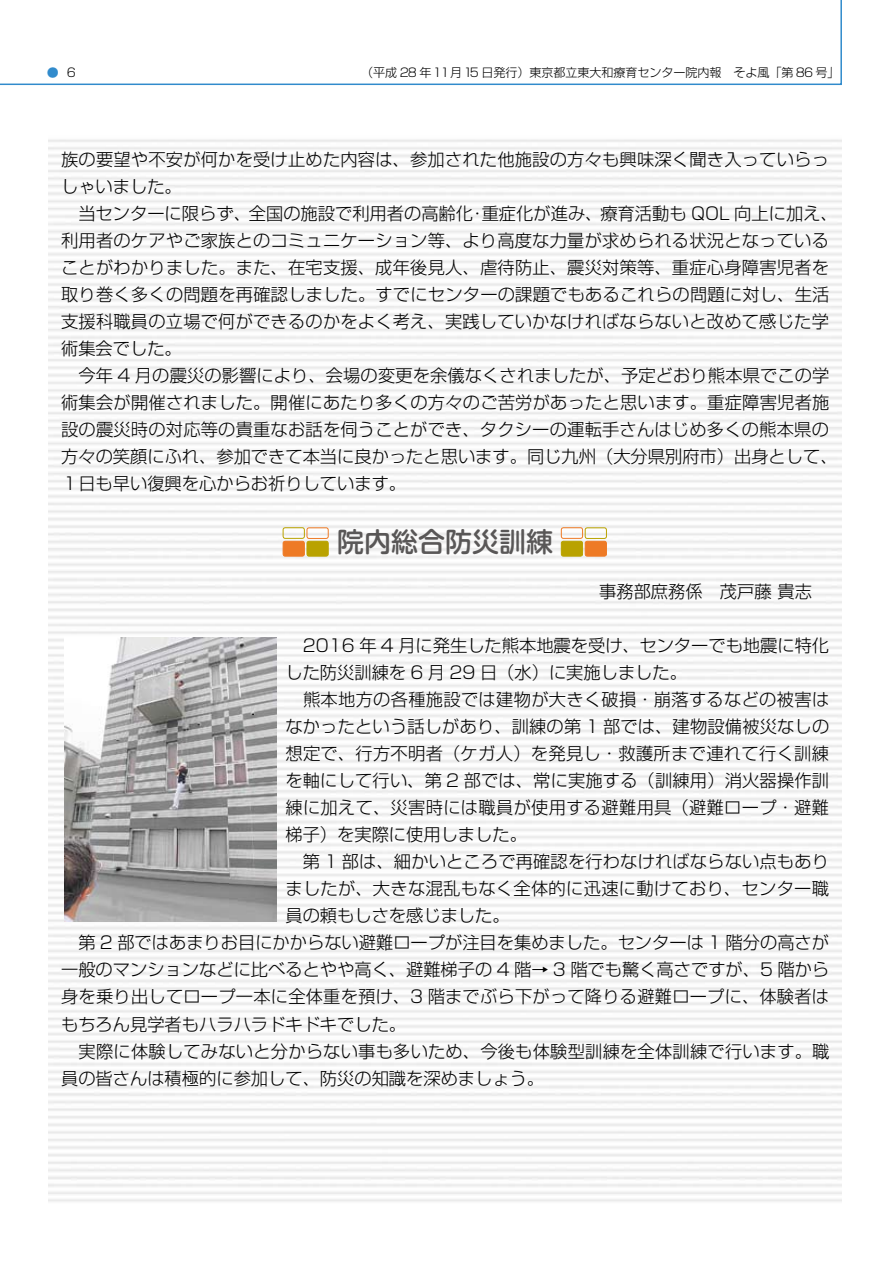
<style>
.page{position:relative;width:893px;height:1263px;background:#fff}
.page>*{position:absolute;margin:0;border:0;box-sizing:border-box;transform-origin:0 0}
.t1{font:500 27px "Shin M Go";color:#595757}
.t2{font:300 17.25px/27px "Shin Go";letter-spacing:.01em;color:#000}
.t3{font:300 12px "Shin Go";color:#000}
.t4{font:300 12px "Shin Go";color:#318bcc}
</style>
<div class="page">
<svg style="left:0;top:0;width:842px;height:85px"></svg>
<img style="left:48px;top:139px;width:794px;height:1063px">
<img style="left:64px;top:638px;width:213px;height:283px">
<div style="left:283px;top:541px;width:21px;height:15px;background:#ee7a25;border-radius:2px"></div>
<div style="left:283px;top:541px;width:22px;height:15px;border:1px solid #ee7a25;border-radius:2px"></div>
<div style="left:283px;top:527px;width:22px;height:12px;border:1px solid #b9a200;border-radius:2px"></div>
<div style="left:307px;top:541px;width:21px;height:15px;background:#b9a200;border-radius:2px"></div>
<div style="left:307px;top:541px;width:22px;height:15px;border:1px solid #b9a200;border-radius:2px"></div>
<div style="left:307px;top:527px;width:22px;height:12px;border:1px solid #ee7a25;border-radius:2px"></div>
<div style="left:561px;top:541px;width:22px;height:15px;background:#b9a200;border-radius:2px"></div>
<div style="left:561px;top:541px;width:22px;height:15px;border:1px solid #b9a200;border-radius:2px"></div>
<div style="left:561px;top:527px;width:22px;height:12px;border:1px solid #ee7a25;border-radius:2px"></div>
<div style="left:585px;top:541px;width:21px;height:15px;background:#ee7a25;border-radius:2px"></div>
<div style="left:585px;top:541px;width:22px;height:15px;border:1px solid #ee7a25;border-radius:2px"></div>
<div style="left:585px;top:527px;width:22px;height:12px;border:1px solid #b9a200;border-radius:2px"></div>
<p class="t4" style="left:47px;top:65px;width:14px">●</p>
<p class="t3" style="left:361px;top:65px;width:480px">（平成 28 年11月15 日発行）東京都立東大和療育センター院内報　そよ風「第 86 号」</p>
<p class="t2" style="left:61px;top:146px;width:778px">族の要望や不安が何かを受け止めた内容は、参加された他施設の方々も興味深く聞き入っていらっしゃいました。<br>　当センターに限らず、全国の施設で利用者の高齢化・重症化が進み、療育活動も QOL 向上に加え、利用者のケアやご家族とのコミュニケーション等、より高度な力量が求められる状況となっていることがわかりました。また、在宅支援、成年後見人、虐待防止、震災対策等、重症心身障害児者を取り巻く多くの問題を再確認しました。すでにセンターの課題でもあるこれらの問題に対し、生活支援科職員の立場で何ができるのかをよく考え、実践していかなければならないと改めて感じた学術集会でした。<br>　今年 4 月の震災の影響により、会場の変更を余儀なくされましたが、予定どおり熊本県でこの学術集会が開催されました。開催にあたり多くの方々のご苦労があったと思います。重症障害児者施設の震災時の対応等の貴重なお話を伺うことができ、タクシーの運転手さんはじめ多くの熊本県の方々の笑顔にふれ、参加できて本当に良かったと思います。同じ九州（大分県別府市）出身として、１日も早い復興を心からお祈りしています。</p>
<h1 class="t1" style="left:337px;top:522px;width:217px">院内総合防災訓練</h1>
<p class="t2" style="left:599px;top:578px;width:231px">事務部庶務係　茂戸藤 貴志　</p>
<p class="t2" style="left:285px;top:632px;width:545px">　2016 年 4 月に発生した熊本地震を受け、センターでも地震に特化</p>
<p class="t2" style="left:285px;top:659px;width:403px">した防災訓練を 6 月 29 日（水）に実施しました。</p>
<p class="t2" style="left:285px;top:686px;width:545px">　熊本地方の各種施設では建物が大きく破損・崩落するなどの被害は</p>
<p class="t2" style="left:285px;top:713px;width:545px">なかったという話しがあり、訓練の第 1 部では、建物設備被災なしの</p>
<p class="t2" style="left:285px;top:740px;width:545px">想定で、行方不明者（ケガ人）を発見し・救護所まで連れて行く訓練</p>
<p class="t2" style="left:285px;top:767px;width:545px">を軸にして行い、第 2 部では、常に実施する（訓練用）消火器操作訓</p>
<p class="t2" style="left:285px;top:794px;width:545px">練に加えて、災害時には職員が使用する避難用具（避難ロープ・避難</p>
<p class="t2" style="left:285px;top:821px;width:243px">梯子）を実際に使用しました。</p>
<p class="t2" style="left:285px;top:848px;width:545px">　第 1 部は、細かいところで再確認を行わなければならない点もあり</p>
<p class="t2" style="left:285px;top:875px;width:545px">ましたが、大きな混乱もなく全体的に迅速に動けており、センター職</p>
<p class="t2" style="left:285px;top:902px;width:226px">員の頼もしさを感じました。</p>
<p class="t2" style="left:61px;top:929px;width:769px">　第 2 部ではあまりお目にかからない避難ロープが注目を集めました。センターは 1 階分の高さが</p>
<p class="t2" style="left:61px;top:956px;width:769px">一般のマンションなどに比べるとやや高く、避難梯子の 4 階→ 3 階でも驚く高さですが、5 階から</p>
<p class="t2" style="left:61px;top:983px;width:769px">身を乗り出してロープ一本に全体重を預け、3 階までぶら下がって降りる避難ロープに、体験者は</p>
<p class="t2" style="left:61px;top:1010px;width:346px">もちろん見学者もハラハラドキドキでした。</p>
<p class="t2" style="left:61px;top:1037px;width:770px">　実際に体験してみないと分からない事も多いため、今後も体験型訓練を全体訓練で行います。職</p>
<p class="t2" style="left:61px;top:1064px;width:484px">員の皆さんは積極的に参加して、防災の知識を深めましょう。</p>
</div>
